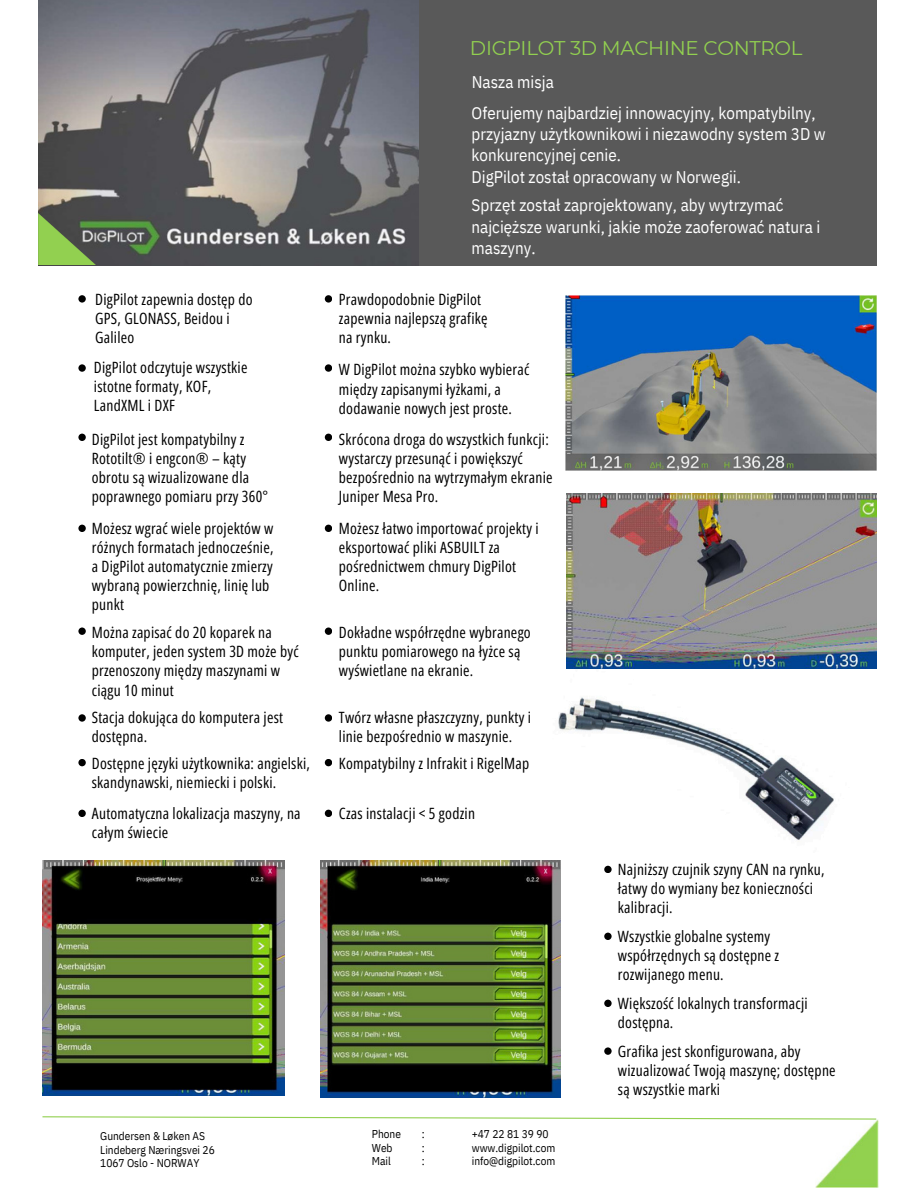
<style>
.page{position:relative;width:918px;height:1188px;background:#fff}
.page>*{position:absolute;margin:0;border:0;box-sizing:border-box;transform-origin:0 0}
.t1{font:19.8px "Montserrat";letter-spacing:-.015em;color:#92d050}
.t2{font:16.95px/21.3px "IBM Plex Sans Cond";color:#fff}
.t3{font:15.6px/19.2px "Open Sans Condensed";letter-spacing:.015em;color:#000}
.t4{font:11.4px/13.5px "IBM Plex Sans Cond";color:#000}
</style>
<div class="page">
<img style="left:39px;top:0;width:381px;height:266px">
<img style="left:531px;top:668px;width:332px;height:205px">
<img style="left:566px;top:295px;width:310px;height:176px">
<img style="left:566px;top:494px;width:311px;height:174px">
<img style="left:42px;top:860px;width:242px;height:236px">
<img style="left:320px;top:861px;width:241px;height:236px">
<img style="left:816px;top:1119px;width:63px;height:69px">
<img style="left:39px;top:213px;width:56px;height:52px">
<div style="left:419px;top:0;width:458px;height:265px;background:#595959"></div>
<div style="left:78px;top:295px;width:8px;height:8px;background:#000;border-radius:50%"></div>
<div style="left:78px;top:364px;width:8px;height:8px;background:#000;border-radius:50%"></div>
<div style="left:78px;top:434px;width:8px;height:7px;background:#000;border-radius:50%"></div>
<div style="left:78px;top:525px;width:8px;height:7px;background:#000;border-radius:50%"></div>
<div style="left:78px;top:628px;width:8px;height:7px;background:#000;border-radius:50%"></div>
<div style="left:78px;top:714px;width:8px;height:8px;background:#000;border-radius:50%"></div>
<div style="left:78px;top:759px;width:8px;height:7px;background:#000;border-radius:50%"></div>
<div style="left:78px;top:810px;width:8px;height:7px;background:#000;border-radius:50%"></div>
<div style="left:325px;top:810px;width:7px;height:7px;background:#000;border-radius:50%"></div>
<div style="left:325px;top:759px;width:7px;height:7px;background:#000;border-radius:50%"></div>
<div style="left:325px;top:714px;width:7px;height:8px;background:#000;border-radius:50%"></div>
<div style="left:325px;top:628px;width:7px;height:7px;background:#000;border-radius:50%"></div>
<div style="left:325px;top:525px;width:7px;height:7px;background:#000;border-radius:50%"></div>
<div style="left:325px;top:434px;width:7px;height:7px;background:#000;border-radius:50%"></div>
<div style="left:325px;top:364px;width:7px;height:8px;background:#000;border-radius:50%"></div>
<div style="left:325px;top:295px;width:7px;height:8px;background:#000;border-radius:50%"></div>
<div style="left:604px;top:866px;width:8px;height:7px;background:#000;border-radius:50%"></div>
<div style="left:604px;top:933px;width:8px;height:7px;background:#000;border-radius:50%"></div>
<div style="left:604px;top:1000px;width:8px;height:7px;background:#000;border-radius:50%"></div>
<div style="left:604px;top:1047px;width:8px;height:8px;background:#000;border-radius:50%"></div>
<svg style="left:42px;top:1116px;width:835px;height:4px"></svg>
<h2 class="t1" style="left:470px;top:36px;width:334px">DIGPILOT 3D MACHINE CONTROL</h2>
<h2 class="t2" style="left:472px;top:71px;width:84px">Nasza misja</h2>
<h2 class="t2" style="left:472px;top:102px;width:356px">Oferujemy najbardziej innowacyjny, kompatybilny, przyjazny użytkownikowi i niezawodny system 3D w konkurencyjnej cenie.</h2>
<p class="t3" style="left:95px;top:289px;width:159px">DigPilot zapewnia dostęp do<br>GPS, GLONASS, Beidou i<br>Galileo</p>
<h2 class="t3" style="left:94px;top:357px;width:155px">DigPilot odczytuje wszystkie istotne formaty, KOF,<br>LandXML i DXF</h2>
<h2 class="t3" style="left:92px;top:429px;width:178px">DigPilot jest kompatybilny z<br>Rototilt® i engcon® – kąty obrotu są wizualizowane dla poprawnego pomiaru przy 360°</h2>
<h2 class="t3" style="left:92px;top:518px;width:183px">Możesz wgrać wiele projektów w różnych formatach jednocześnie, a DigPilot automatycznie zmierzy wybraną powierzchnię, linię lub punkt</h2>
<h2 class="t3" style="left:92px;top:623px;width:208px">Można zapisać do 20 koparek na komputer, jeden system 3D może być przenoszony między maszynami w ciągu 10 minut</h2>
<h2 class="t3" style="left:92px;top:708px;width:193px">Stacja dokująca do komputera jest dostępna.</h2>
<h2 class="t3" style="left:92px;top:753px;width:220px">Dostępne języki użytkownika: angielski, skandynawski, niemiecki i polski.</h2>
<h2 class="t3" style="left:92px;top:803px;width:210px">Automatyczna lokalizacja maszyny, na całym świecie</h2>
<h2 class="t2" style="left:472px;top:166px;width:271px">DigPilot został opracowany w Norwegii.</h2>
<p class="t2" style="left:472px;top:194px;width:350px">Sprzęt został zaprojektowany, aby wytrzymać najcięższe warunki, jakie może zaoferować natura i maszyny.</p>
<p class="t3" style="left:339px;top:289px;width:150px">Prawdopodobnie DigPilot zapewnia najlepszą grafikę na rynku.</p>
<h2 class="t3" style="left:339px;top:360px;width:192px">W DigPilot można szybko wybierać między zapisanymi łyżkami, a dodawanie nowych jest proste.</h2>
<p class="t3" style="left:339px;top:429px;width:215px">Skrócona droga do wszystkich funkcji: wystarczy przesunąć i powiększyć bezpośrednio na wytrzymałym ekranie<br>Juniper Mesa Pro.</p>
<h2 class="t3" style="left:339px;top:518px;width:201px">Możesz łatwo importować projekty i eksportować pliki ASBUILT za pośrednictwem chmury DigPilot<br>Online.</h2>
<h2 class="t3" style="left:339px;top:623px;width:193px">Dokładne współrzędne wybranego punktu pomiarowego na łyżce są wyświetlane na ekranie.</h2>
<h2 class="t3" style="left:339px;top:708px;width:194px">Twórz własne płaszczyzny, punkty i linie bezpośrednio w maszynie.</h2>
<h2 class="t3" style="left:339px;top:753px;width:192px">Kompatybilny z Infrakit i RigelMap</h2>
<p class="t3" style="left:339px;top:803px;width:138px">Czas instalacji &lt; 5 godzin</p>
<p class="t3" style="left:618px;top:859px;width:208px">Najniższy czujnik szyny CAN na rynku, łatwy do wymiany bez konieczności kalibracji.</p>
<p class="t3" style="left:618px;top:926px;width:163px">Wszystkie globalne systemy współrzędnych są dostępne z rozwijanego menu.</p>
<p class="t3" style="left:618px;top:993px;width:191px">Większość lokalnych transformacji dostępna.</p>
<p class="t3" style="left:618px;top:1041px;width:219px">Grafika jest skonfigurowana, aby wizualizować Twoją maszynę; dostępne są wszystkie marki</p>
<h2 class="t4" style="left:100px;top:1129px;width:116px">Gundersen &amp; Løken AS<br>Lindeberg Næringsvei 26<br>1067 Oslo - NORWAY</h2>
<p class="t4" style="left:372px;top:1127px;width:31px">Phone<br>Web<br>Mail</p>
<h2 class="t4" style="left:422px;top:1127px;width:4px;text-align:justify">: : :</h2>
<h2 class="t4" style="left:472px;top:1127px;width:85px">+47 22 81 39 90 www.digpilot.com info@digpilot.com</h2>
</div>
